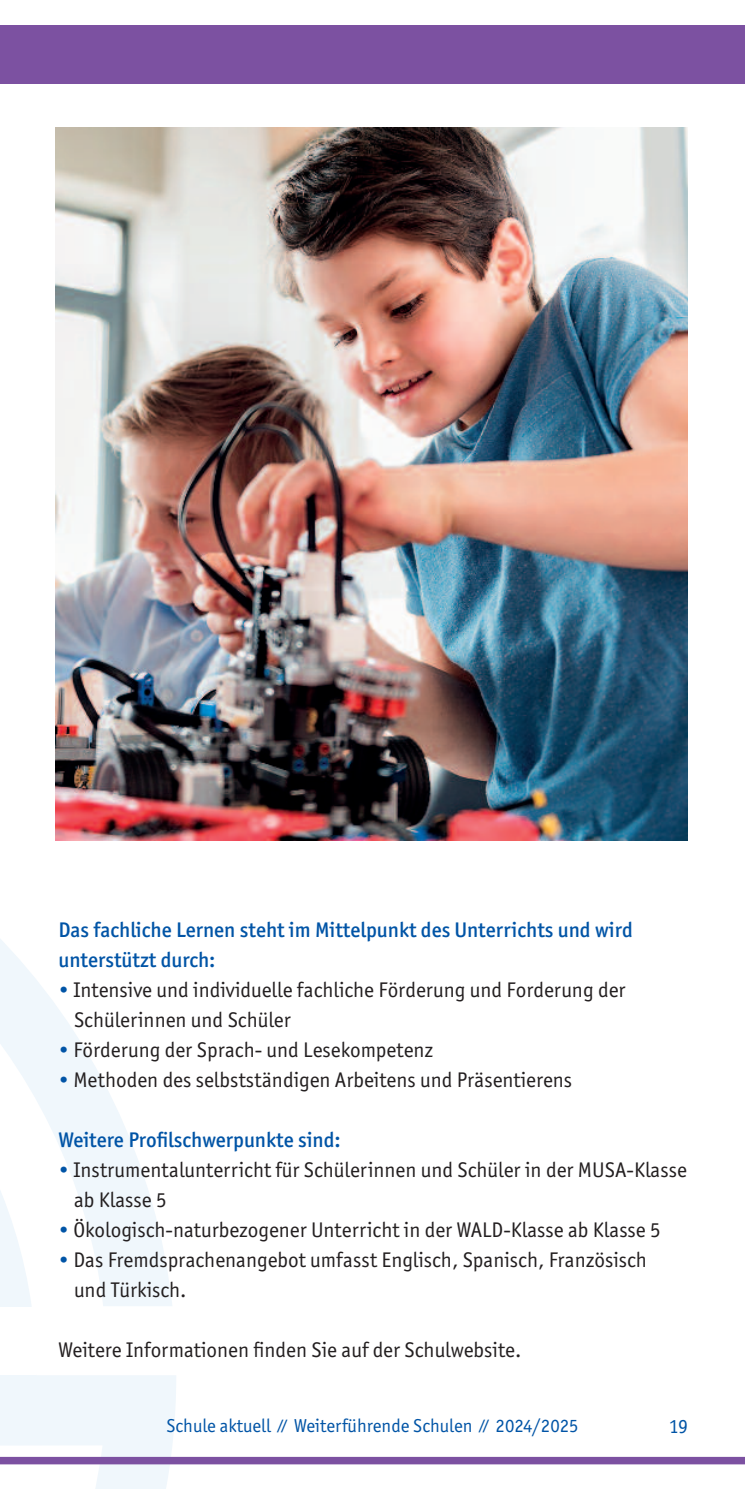
<style>
.page{position:relative;width:745px;height:1489px;background:#fff}
.page>*{position:absolute;margin:0;border:0;box-sizing:border-box;transform-origin:0 0}
.t1{font:21.25px/30px "Officina Sans ITC Std";color:#231f20}
.t2{font:500 21.25px/30px "Officina Sans ITC Std";color:#0154a6}
.t3{font:20px "Officina Sans ITC Std";color:#0154a6}
.t4{font:18.75px "Officina Sans ITC Std";color:#0154a6}
.s1{color:#0154a6}
</style>
<div class="page">
<svg style="left:0;top:744px;width:176px;height:744px"></svg>
<div style="left:0;top:25px;width:744px;height:58px;background:#7c51a1"></div>
<div style="left:0;top:1456px;width:744px;height:8px;background:#7c51a1"></div>
<img style="left:56px;top:128px;width:631px;height:712px">
<p class="t2" style="left:58px;top:916px;width:575px">Das fachliche Lernen steht im Mittelpunkt des Unterrichts und wird unterstützt durch:</p>
<p class="t1" style="left:74px;top:976px;width:552px;text-indent:-16px"><span class="s1">•</span> Intensive und individuelle fachliche Förderung und Forderung der<br>Schülerinnen und Schüler</p>
<p class="t1" style="left:58px;top:1036px;width:376px"><span class="s1">•</span> Förderung der Sprach- und Lesekompetenz</p>
<p class="t1" style="left:58px;top:1066px;width:515px"><span class="s1">•</span> Methoden des selbstständigen Arbeitens und Präsentierens</p>
<p class="t2" style="left:58px;top:1126px;width:284px">Weitere Profilschwerpunkte sind:</p>
<p class="t1" style="left:74px;top:1156px;width:614px;text-indent:-16px"><span class="s1">•</span> Instrumentalunterricht für Schülerinnen und Schüler in der MuSA-Klasse ab Klasse 5</p>
<p class="t1" style="left:58px;top:1216px;width:603px"><span class="s1">•</span> Ökologisch-naturbezogener unterricht in der WALD-Klasse ab Klasse 5</p>
<p class="t1" style="left:74px;top:1246px;width:574px;text-indent:-16px"><span class="s1">•</span> Das Fremdsprachenangebot umfasst Englisch, Spanisch, Französisch und Türkisch.</p>
<p class="t1" style="left:58px;top:1336px;width:464px">Weitere Informationen finden Sie auf der Schulwebsite.</p>
<p class="t4" style="left:166px;top:1418px;width:413px">Schule aktuell ⁄⁄ Weiterführende Schulen ⁄⁄ 2024/2025</p>
<p class="t3" style="left:668px;top:1418px;width:21px">19</p>
</div>
